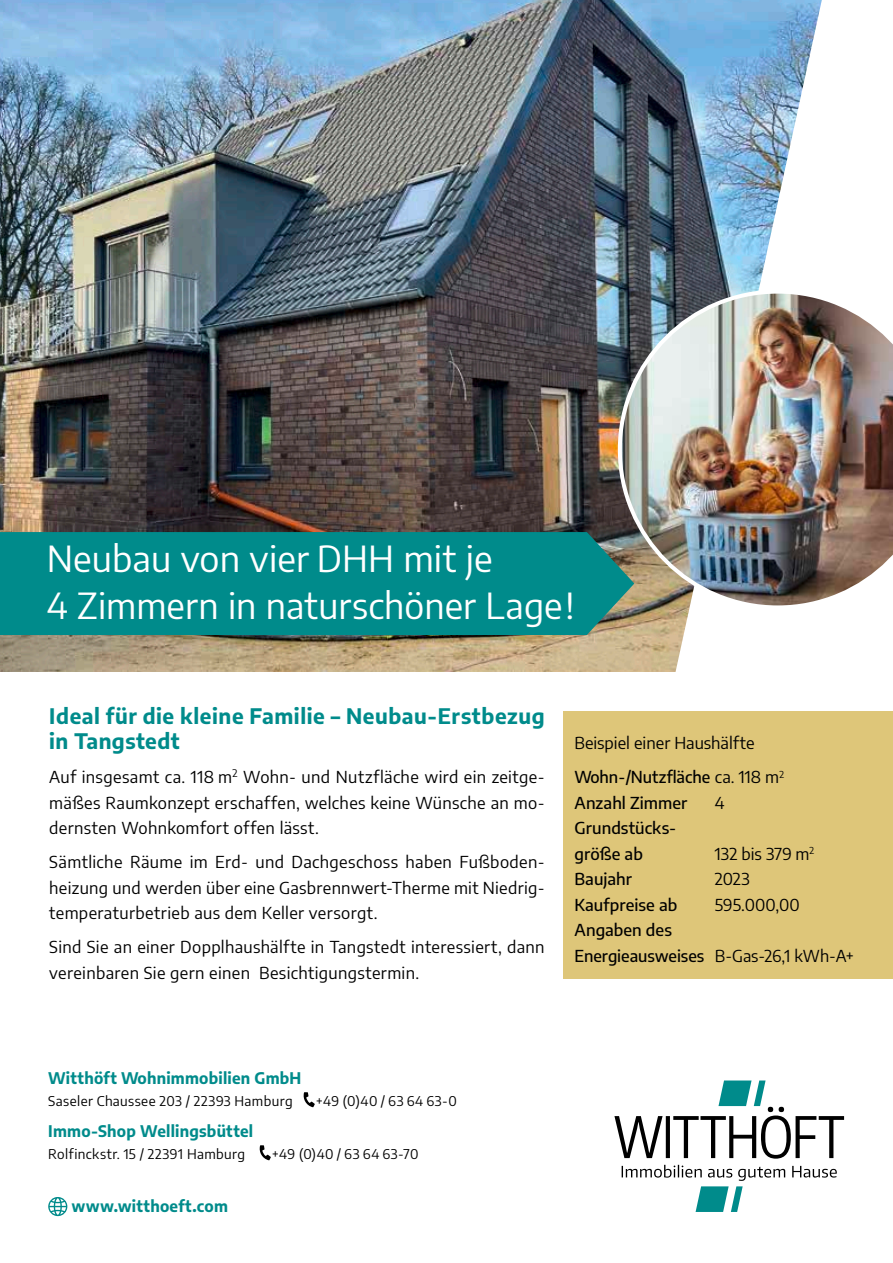
<style>
.page{position:relative;width:893px;height:1263px;background:#fff}
.page>*{position:absolute;margin:0;border:0;box-sizing:border-box;transform-origin:0 0}
.t1{font:36px/46.5px "Encode Sans";letter-spacing:.005em;color:#fff}
.t2{font:700 21px/25.5px "Encode Sans";letter-spacing:.025em;color:#008b8b}
.t3{font:16.5px/25.5px "Encode Sans";letter-spacing:.02em;color:#000;text-align:justify}
.t4{font:500 16.5px/25.5px "Encode Sans";color:#000}
.t5{font:16.5px/34.5px "Encode Sans";color:#000}
.t6{font:700 15.75px "Encode Sans";letter-spacing:.015em;color:#008b8b}
.t7{font:13.5px "Encode Sans";letter-spacing:.03em;color:#000}
.s1{font-weight:500}
.s2{font-weight:400}
</style>
<div class="page">
<img style="left:0;top:0;width:822px;height:672px">
<svg style="left:614px;top:1080px;width:230px;height:132px"></svg>
<svg style="left:303px;top:1092px;width:12px;height:15px"></svg>
<svg style="left:48px;top:1197px;width:19px;height:19px"></svg>
<svg style="left:259px;top:1145px;width:12px;height:15px"></svg>
<img style="left:618px;top:290px;width:275px;height:319px">
<div style="left:564px;top:711px;width:329px;height:268px;background:#dec679"></div>
<div style="left:0;top:532px;width:634px;height:103px;background:#008b8b"></div>
<h1 class="t1" style="left:47px;top:534px;width:529px">Neubau von vier DHH mit je<br>4 Zimmern in naturschöner Lage!</h1>
<p class="t2" style="left:49px;top:702px;width:497px">Ideal für die kleine Familie – Neubau-Erstbezug in Tangstedt</p>
<p class="t3" style="left:49px;top:763px;width:497px">Auf insgesamt ca. 118 m<sup>2</sup> Wohn- und Nutzfläche wird ein zeitge&shy;mäßes Raumkonzept erschaffen, welches keine Wünsche an mo&shy;dernsten Wohnkomfort offen lässt.</p>
<p class="t3" style="left:49px;top:848px;width:497px">Sämtliche Räume im Erd- und Dachgeschoss haben Fußboden&shy;heizung und werden über eine Gasbrennwert-Therme mit Niedrig&shy;temperaturbetrieb aus dem Keller versorgt.</p>
<p class="t3" style="left:49px;top:933px;width:497px">Sind Sie an einer Dopplhaushälfte in Tangstedt interessiert, dann vereinbaren Sie gern einen Besichtigungstermin.</p>
<p class="t5" style="left:574px;top:725px;width:211px">Beispiel einer Haushälfte<br><span class="s1">Wohn-/Nutzfläche</span> ca. 118 m<sup>2</sup></p>
<p class="t4" style="left:574px;top:789px;width:114px">Anzahl Zimmer</p>
<p class="t3" style="left:715px;top:789px;width:11px">4</p>
<p class="t4" style="left:574px;top:815px;width:103px">Grundstücks&shy;größe ab</p>
<p class="t3" style="left:715px;top:840px;width:101px">132 bis 379 m<sup>2</sup></p>
<p class="t4" style="left:574px;top:866px;width:59px">Baujahr</p>
<p class="t3" style="left:715px;top:866px;width:37px">2023</p>
<p class="t4" style="left:574px;top:891px;width:104px">Kaufpreise ab</p>
<p class="t3" style="left:715px;top:891px;width:86px">595.000,00</p>
<p class="t4" style="left:574px;top:917px;width:281px">Angaben des<br>Energieausweises <span class="s2">B-Gas-26,1 kWh-A+</span></p>
<p class="t6" style="left:48px;top:1066px;width:255px">Witthöft Wohnimmobilien GmbH</p>
<p class="t7" style="left:48px;top:1091px;width:246px">Saseler Chaussee 203 / 22393 Hamburg</p>
<p class="t7" style="left:316px;top:1091px;width:142px">+49 (0)40 / 63 64 63-0</p>
<p class="t6" style="left:48px;top:1119px;width:206px">Immo-Shop Wellingsbüttel</p>
<p class="t7" style="left:48px;top:1144px;width:198px">Rolfinckstr. 15 / 22391 Hamburg</p>
<p class="t7" style="left:272px;top:1144px;width:148px">+49 (0)40 / 63 64 63-70</p>
<p class="t6" style="left:71px;top:1194px;width:158px">www.witthoeft.com</p>
</div>
